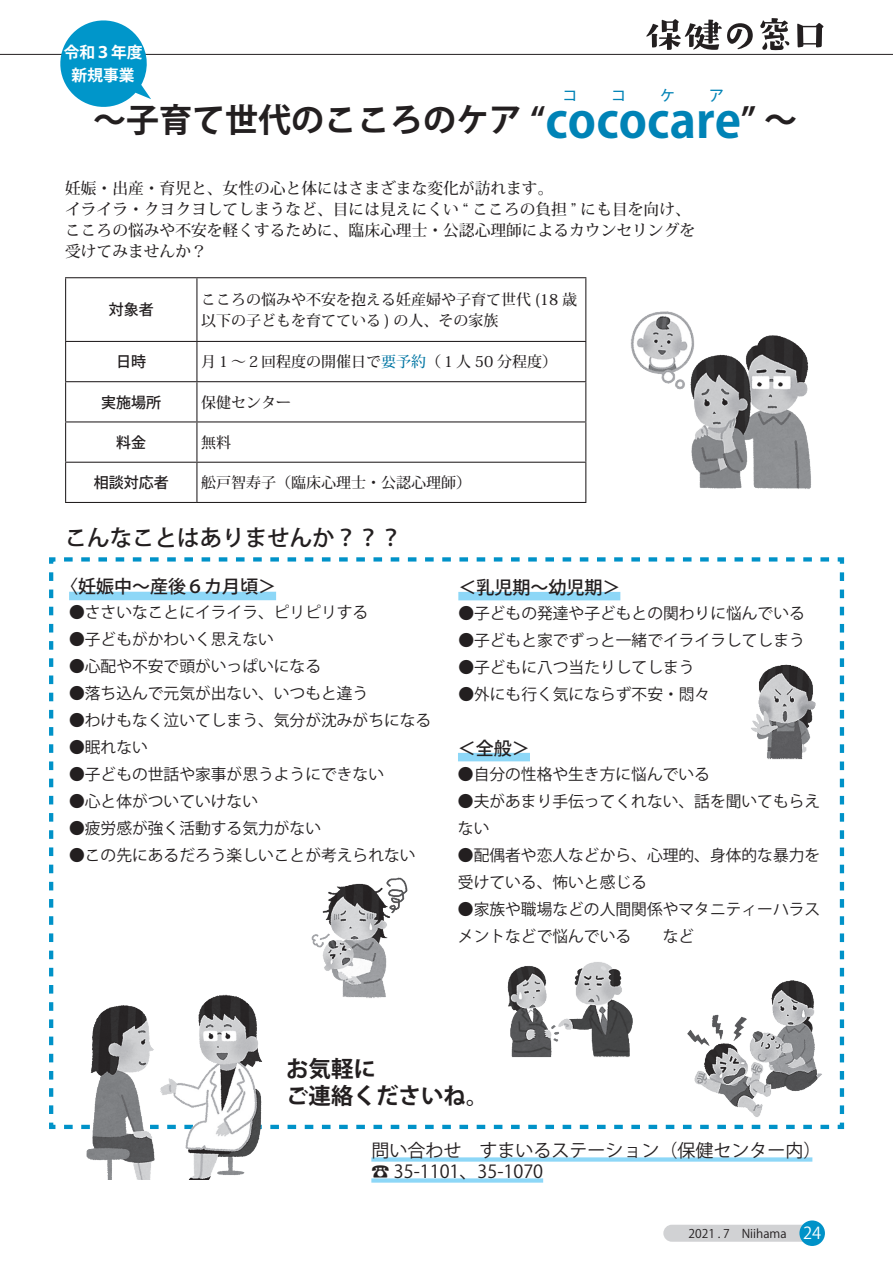
<style>
.page{position:relative;width:893px;height:1263px;background:#fff}
.page>*{position:absolute;margin:0;border:0;box-sizing:border-box;transform-origin:0 0}
.t1{font:700 48px "Koz Go Pro";color:#0083b6}
.t2{font:700 33px "Koz Go Pro";color:#231f20}
.t3{font:500 22.5px "Koz Go Pro";color:#231f20}
.t4{font:700 22.5px/27px "Koz Go Pro";color:#231f20}
.t5{font:18px/21px "Koz Go Pro";color:#231f20}
.t6{font:500 18px "Koz Go Pro";color:#231f20}
.t7{font:15.75px/27px "Koz Go Pro";color:#231f20}
.t8{font:500 15.75px/21px "Koz Min Pro";color:#231f20}
.t9{font:700 15.75px/22.5px "Koz Go Pro";color:#fff;text-align:center}
.t10{font:500 15px/21px "Koz Min Pro";color:#231f20}
.t11{font:500 15px "Koz Go Pro";color:#231f20}
.t12{font:700 15px "Koz Go Pro";color:#0083b6}
.t13{font:12px "Koz Go Pro";color:#231f20}
.s1{font-size:33px;color:#231f20}
.s2{font-size:48px;color:#0083b6}
.s3{color:#0076a3}
.s4{font-size:16.5px;color:#fff}
</style>
<div class="page">
<div style="left:663px;top:1225px;width:149px;height:17px;background:#d1d2d4;border-radius:9px"></div>
<div style="left:799px;top:1220px;width:26px;height:26px;background:#0092c8;border-radius:50%"></div>
<svg style="left:49px;top:557px;width:796px;height:573px"></svg>
<hr style="left:0;top:54px;width:893px;height:1px;background:#231f20">
<svg style="left:646px;top:19px;width:107px;height:31px"></svg>
<svg style="left:760px;top:18px;width:29px;height:32px"></svg>
<svg style="left:797px;top:23px;width:26px;height:25px"></svg>
<hr style="left:65px;top:277px;width:132px;height:1px;background:#231f20">
<hr style="left:65px;top:278px;width:1px;height:63px;background:#231f20">
<hr style="left:197px;top:277px;width:389px;height:1px;background:#231f20">
<hr style="left:196px;top:278px;width:1px;height:63px;background:#231f20">
<hr style="left:585px;top:278px;width:1px;height:63px;background:#231f20">
<hr style="left:65px;top:341px;width:132px;height:1px;background:#231f20">
<hr style="left:65px;top:342px;width:1px;height:39px;background:#231f20">
<hr style="left:197px;top:341px;width:389px;height:1px;background:#231f20">
<hr style="left:196px;top:342px;width:1px;height:39px;background:#231f20">
<hr style="left:585px;top:342px;width:1px;height:39px;background:#231f20">
<hr style="left:65px;top:381px;width:132px;height:1px;background:#231f20">
<hr style="left:65px;top:382px;width:1px;height:39px;background:#231f20">
<hr style="left:197px;top:381px;width:389px;height:1px;background:#231f20">
<hr style="left:196px;top:382px;width:1px;height:39px;background:#231f20">
<hr style="left:585px;top:382px;width:1px;height:39px;background:#231f20">
<hr style="left:65px;top:421px;width:132px;height:1px;background:#231f20">
<hr style="left:65px;top:422px;width:1px;height:40px;background:#231f20">
<hr style="left:197px;top:421px;width:389px;height:1px;background:#231f20">
<hr style="left:196px;top:422px;width:1px;height:40px;background:#231f20">
<hr style="left:585px;top:422px;width:1px;height:40px;background:#231f20">
<hr style="left:65px;top:462px;width:132px;height:1px;background:#231f20">
<hr style="left:65px;top:463px;width:1px;height:39px;background:#231f20">
<hr style="left:197px;top:462px;width:389px;height:1px;background:#231f20">
<hr style="left:196px;top:463px;width:1px;height:39px;background:#231f20">
<hr style="left:585px;top:463px;width:1px;height:39px;background:#231f20">
<hr style="left:65px;top:502px;width:132px;height:1px;background:#231f20">
<hr style="left:197px;top:502px;width:389px;height:1px;background:#231f20">
<div style="left:69px;top:592px;width:207px;height:8px;background:#8dd7f7"></div>
<div style="left:458px;top:592px;width:162px;height:8px;background:#8dd7f7"></div>
<div style="left:458px;top:753px;width:72px;height:8px;background:#8dd7f7"></div>
<img style="left:75px;top:982px;width:198px;height:197px">
<img style="left:747px;top:663px;width:73px;height:97px">
<img style="left:507px;top:957px;width:126px;height:105px">
<img style="left:685px;top:977px;width:139px;height:141px">
<img style="left:630px;top:311px;width:181px;height:178px">
<img style="left:306px;top:875px;width:103px;height:124px">
<svg style="left:371px;top:1157px;width:441px;height:4px;background:#98daf7"></svg>
<svg style="left:371px;top:1178px;width:172px;height:4px"></svg>
<svg style="left:54px;top:20px;width:300px;height:87px"></svg>
<p class="t9" style="left:64px;top:42px;width:80px">令和３年度新規事業</p>
<p class="t12" style="left:562px;top:86px;width:16px">コ</p>
<p class="t12" style="left:611px;top:86px;width:16px">コ</p>
<p class="t12" style="left:660px;top:86px;width:16px">ケ</p>
<p class="t12" style="left:709px;top:86px;width:16px">ア</p>
<p class="t1" style="left:568px;top:89px;width:231px">ococare<span class="s1">” ～</span></p>
<p class="t2" style="left:93px;top:99px;width:476px">～子育て世代のこころのケア “<span class="s2">c</span></p>
<p class="t8" style="left:65px;top:177px;width:632px">妊娠・出産・育児と、女性の心と体にはさまざまな変化が訪れます。<br>イライラ・クヨクヨしてしまうなど、目には見えにくい “ こころの負担 ” にも目を向け、こころの悩みや不安を軽くするために、臨床心理士・公認心理師によるカウンセリングを受けてみませんか？</p>
<p class="t11" style="left:109px;top:300px;width:46px">対象者</p>
<p class="t10" style="left:201px;top:288px;width:377px">こころの悩みや不安を抱える妊産婦や子育て世代 (18 歳以下の子どもを育てている ) の人、その家族</p>
<p class="t11" style="left:116px;top:352px;width:31px">日時</p>
<p class="t10" style="left:201px;top:351px;width:358px">月１～２回程度の開催日で<span class="s3">要予約</span>（１人 50 分程度）</p>
<p class="t11" style="left:101px;top:392px;width:61px">実施場所</p>
<p class="t10" style="left:201px;top:391px;width:91px">保健センター</p>
<p class="t11" style="left:116px;top:433px;width:31px">料金</p>
<p class="t10" style="left:201px;top:431px;width:31px">無料</p>
<p class="t11" style="left:94px;top:473px;width:76px">相談対応者</p>
<p class="t10" style="left:201px;top:471px;width:271px">舩戸智寿子（臨床心理士・公認心理師）</p>
<p class="t3" style="left:65px;top:523px;width:339px">こんなことはありませんか？？？</p>
<p class="t6" style="left:60px;top:575px;width:218px">〈妊娠中～産後６カ月頃＞</p>
<p class="t7" style="left:69px;top:599px;width:301px">●ささいなことにイライラ、ピリピリする</p>
<p class="t7" style="left:69px;top:626px;width:206px">●子どもがかわいく思えない</p>
<p class="t7" style="left:69px;top:653px;width:253px">●心配や不安で頭がいっぱいになる</p>
<p class="t7" style="left:69px;top:680px;width:301px">●落ち込んで元気が出ない、いつもと違う</p>
<p class="t7" style="left:69px;top:707px;width:364px">●わけもなく泣いてしまう、気分が沈みがちになる</p>
<p class="t7" style="left:69px;top:734px;width:80px">●眠れない</p>
<p class="t7" style="left:69px;top:761px;width:316px">●子どもの世話や家事が思うようにできない</p>
<p class="t7" style="left:69px;top:788px;width:191px">●心と体がついていけない</p>
<p class="t7" style="left:69px;top:815px;width:253px">●疲労感が強く活動する気力がない</p>
<p class="t7" style="left:69px;top:842px;width:348px">●この先にあるだろう楽しいことが考えられない</p>
<p class="t6" style="left:458px;top:575px;width:163px">＜乳児期～幼児期＞</p>
<p class="t7" style="left:458px;top:600px;width:348px">●子どもの発達や子どもとの関わりに悩んでいる</p>
<p class="t7" style="left:458px;top:627px;width:348px">●子どもと家でずっと一緒でイライラしてしまう</p>
<p class="t7" style="left:458px;top:654px;width:238px">●子どもに八つ当たりしてしまう</p>
<p class="t7" style="left:458px;top:681px;width:253px">●外にも行く気にならず不安・悶々</p>
<p class="t6" style="left:458px;top:736px;width:73px">＜全般＞</p>
<p class="t7" style="left:458px;top:761px;width:253px">●自分の性格や生き方に悩んでいる</p>
<p class="t7" style="left:458px;top:788px;width:364px">●夫があまり手伝ってくれない、話を聞いてもらえない</p>
<p class="t7" style="left:458px;top:842px;width:364px">●配偶者や恋人などから、心理的、身体的な暴力を受けている、怖いと感じる</p>
<p class="t7" style="left:458px;top:896px;width:364px">●家族や職場などの人間関係やマタニティーハラスメントなどで悩んでいる　　など</p>
<p class="t4" style="left:286px;top:1057px;width:204px">お気軽に<br>ご連絡くださいね。</p>
<p class="t5" style="left:371px;top:1140px;width:452px">問い合わせ　すまいるステーション（保健センター内）☎ 35-1101、35-1070</p>
<p class="t13" style="left:689px;top:1226px;width:134px">2021 . 7　Niihama <span class="s4">24</span></p>
</div>
